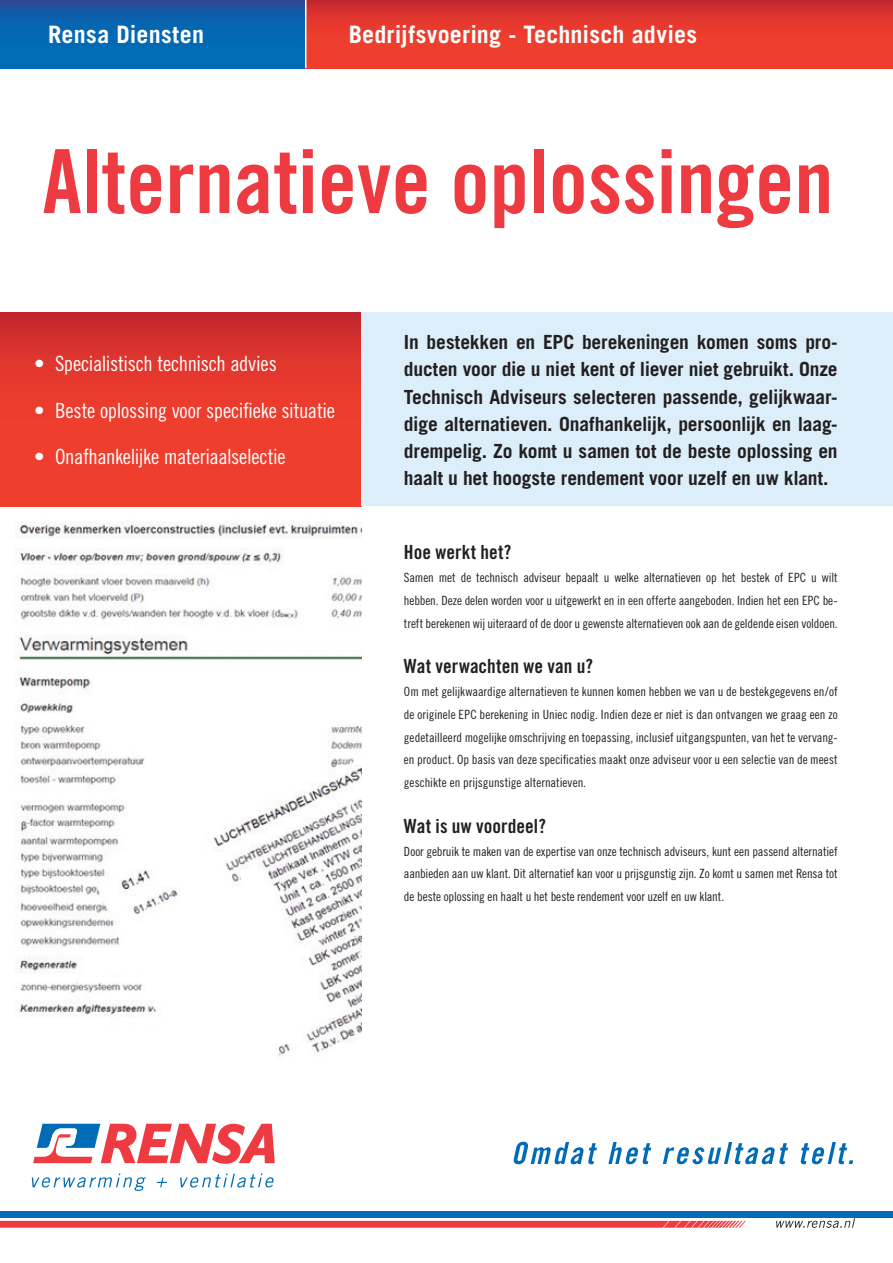
<style>
.page{position:relative;width:893px;height:1263px;background:#fff}
.page>*{position:absolute;margin:0;border:0;box-sizing:border-box;transform-origin:0 0}
.t1{font:88.5px "Trade Gothic Bold Cond Twenty";color:#ee3a41}
.t2{font:700 24px "Trade Gothic";letter-spacing:.01em;color:#fff}
.t3{font:21px "Trade Gothic Cond Eighteen";letter-spacing:-.015em;color:#fff}
.t4{font:700 19.5px/27px "Trade Gothic";letter-spacing:-.01em;color:#231f20;text-align:justify}
.t5{font:19.5px "Trade Gothic Bold Cond Twenty";letter-spacing:.005em;color:#231f20}
.t6{font:12.75px/22.8px "Trade Gothic Cond Eighteen";letter-spacing:-.005em;color:#231f20;text-align:justify}
</style>
<div class="page">
<svg style="left:0;top:1221px;width:746px;height:7px;background:#ef474d"></svg>
<svg style="left:776px;top:1218px;width:79px;height:10px"></svg>
<div style="left:0;top:1211px;width:893px;height:6px;background:#006bb6"></div>
<svg style="left:32px;top:1173px;width:114px;height:18px"></svg>
<svg style="left:157px;top:1177px;width:10px;height:10px"></svg>
<svg style="left:180px;top:1173px;width:94px;height:14px"></svg>
<svg style="left:33px;top:1124px;width:242px;height:40px"></svg>
<svg style="left:513px;top:1142px;width:84px;height:22px"></svg>
<svg style="left:608px;top:1142px;width:43px;height:22px"></svg>
<svg style="left:663px;top:1142px;width:125px;height:22px"></svg>
<svg style="left:800px;top:1142px;width:53px;height:22px"></svg>
<img style="left:0;top:506px;width:361px;height:550px">
<svg style="left:0;top:313px;width:361px;height:193px;background:#e5382d"></svg>
<svg style="left:0;top:0;width:305px;height:68px;background:#0863ae"></svg>
<svg style="left:306px;top:0;width:587px;height:68px;background:#e4382d"></svg>
<div style="left:361px;top:313px;width:532px;height:193px;background:#dbeef9"></div>
<h2 class="t2" style="left:48px;top:20px;width:157px">Rensa Diensten</h2>
<h2 class="t2" style="left:349px;top:20px;width:350px">Bedrijfsvoering - Technisch advies</h2>
<h1 class="t1" style="left:43px;top:128px;width:793px">Alternatieve oplossingen</h1>
<h3 class="t3" style="left:34px;top:351px;width:244px">• Specialistisch technisch advies</h3>
<h3 class="t3" style="left:34px;top:398px;width:302px">• Beste oplossing voor specifieke situatie</h3>
<h3 class="t3" style="left:34px;top:444px;width:253px">• Onafhankelijke materiaalselectie</h3>
<p class="t4" style="left:404px;top:329px;width:435px">In bestekken en EPC berekeningen komen soms pro&shy;ducten voor die u niet kent of liever niet gebruikt. Onze Technisch Adviseurs selecteren passende, gelijkwaar&shy;dige alternatieven. Onafhankelijk, persoonlijk en laag&shy;drempelig. Zo komt u samen tot de beste oplossing en haalt u het hoogste rendement voor uzelf en uw klant.</p>
<h3 class="t5" style="left:404px;top:540px;width:109px">Hoe werkt het?</h3>
<p class="t6" style="left:404px;top:566px;width:435px">Samen met de technisch adviseur bepaalt u welke alternatieven op het bestek of EPC u wilt hebben. Deze delen worden voor u uitgewerkt en in een offerte aangeboden. Indien het een EPC be&shy;treft berekenen wij uiteraard of de door u gewenste alternatieven ook aan de geldende eisen voldoen.</p>
<h3 class="t5" style="left:404px;top:654px;width:191px">Wat verwachten we van u?</h3>
<p class="t6" style="left:404px;top:680px;width:435px">Om met gelijkwaardige alternatieven te kunnen komen hebben we van u de bestekgegevens en/of de originele EPC berekening in Uniec nodig. Indien deze er niet is dan ontvangen we graag een zo gedetailleerd mogelijke omschrijving en toepassing, inclusief uitgangspunten, van het te vervang&shy;en product. Op basis van deze specificaties maakt onze adviseur voor u een selectie van de meest geschikte en prijsgunstige alternatieven.</p>
<h3 class="t5" style="left:404px;top:814px;width:143px">Wat is uw voordeel?</h3>
<p class="t6" style="left:404px;top:839px;width:435px">Door gebruik te maken van de expertise van onze technisch adviseurs, kunt een passend alternatief aanbieden aan uw klant. Dit alternatief kan voor u prijsgunstig zijn. Zo komt u samen met Rensa tot de beste oplossing en haalt u het beste rendement voor uzelf en uw klant.</p>
</div>
